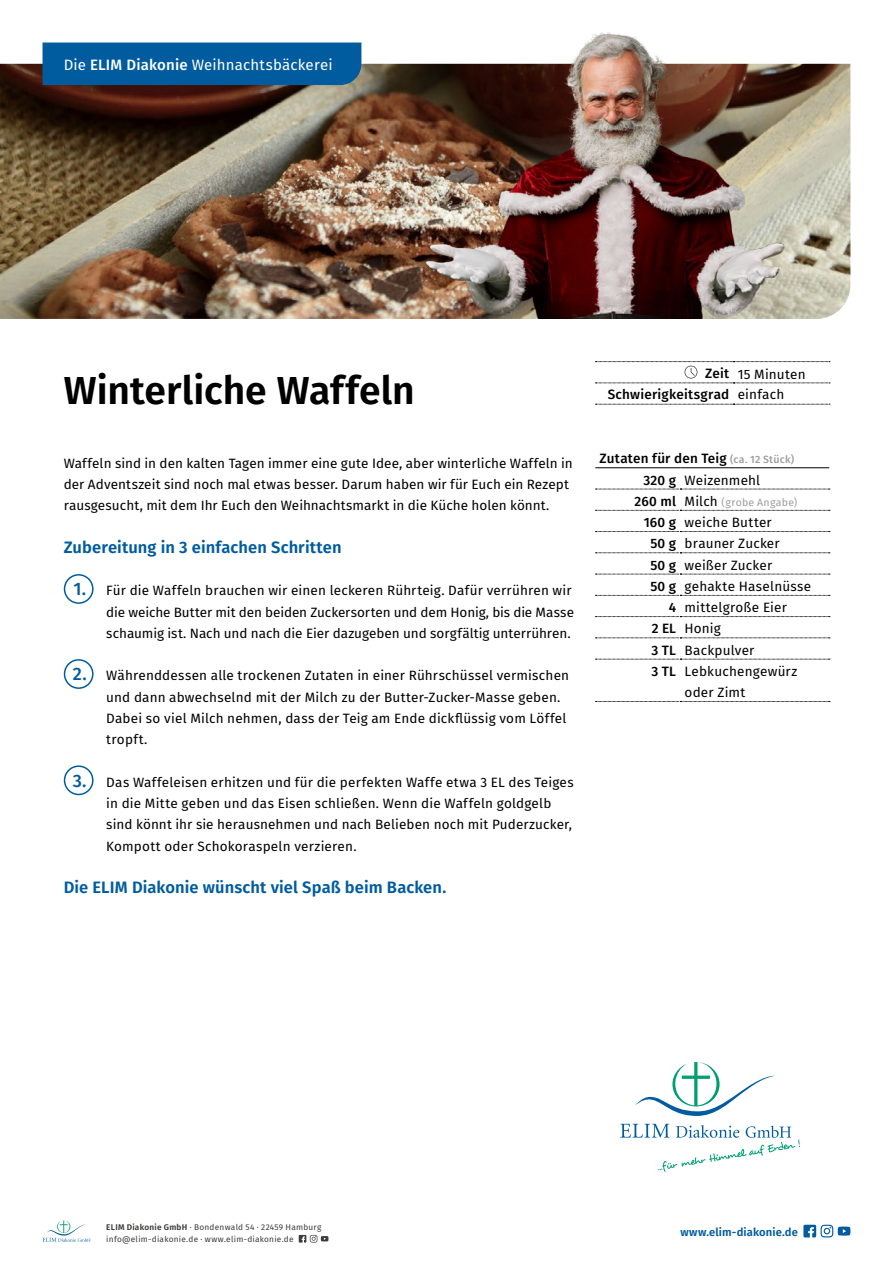
<style>
.page{position:relative;width:893px;height:1263px;background:#fff}
.page>*{position:absolute;margin:0;border:0;box-sizing:border-box;transform-origin:0 0}
.t1{font:600 39px "Fira Sans";color:#000}
.t2{font:500 18px "Fira Sans";color:#005c9f}
.t3{font:600 16.5px "Fira Sans";letter-spacing:.005em;color:#005c9f}
.t4{font:15px "Fira Sans";letter-spacing:.01em;color:#fff}
.t5{font:13.5px/21.3px "Fira Sans";letter-spacing:.01em;color:#000}
.t6{font:500 13.5px/21.3px "Fira Sans";letter-spacing:.015em;color:#000}
.t7{font:600 11.25px "Fira Sans";letter-spacing:.01em;color:#005c9f}
.t8{font:10.5px "Fira Sans";letter-spacing:.03em;color:#9c9d9d}
.t9{font:8.25px/12px "Fira Sans";letter-spacing:.03em;color:#3b3b3a}
.s1{font-weight:500}
.s2{font-weight:400}
.s3{font-size:10.5px;color:#9c9d9d}
.s4{font-weight:500;font-size:13.5px;color:#000}
.s5{font-size:13.5px;color:#000}
.s6{font-weight:600}
</style>
<div class="page">
<img style="left:0;top:64px;width:404px;height:255px">
<svg style="left:635px;top:1062px;width:140px;height:54px"></svg>
<svg style="left:620px;top:1124px;width:180px;height:48px"></svg>
<div style="left:43px;top:43px;width:318px;height:42px;background:#005c9f"></div>
<hr style="left:595px;top:467px;width:85px;height:1px;background:#000">
<hr style="left:680px;top:467px;width:149px;height:1px;background:#000">
<svg style="left:595px;top:489px;width:235px;height:1px"></svg>
<svg style="left:595px;top:510px;width:235px;height:1px"></svg>
<svg style="left:595px;top:531px;width:235px;height:1px"></svg>
<svg style="left:595px;top:552px;width:235px;height:1px"></svg>
<svg style="left:595px;top:574px;width:235px;height:1px"></svg>
<svg style="left:595px;top:595px;width:235px;height:1px"></svg>
<svg style="left:595px;top:616px;width:235px;height:1px"></svg>
<svg style="left:595px;top:638px;width:235px;height:1px"></svg>
<svg style="left:595px;top:659px;width:235px;height:1px"></svg>
<svg style="left:595px;top:701px;width:235px;height:1px"></svg>
<svg style="left:595px;top:404px;width:235px;height:1px"></svg>
<svg style="left:43px;top:1220px;width:48px;height:22px"></svg>
<svg style="left:803px;top:1225px;width:47px;height:12px"></svg>
<svg style="left:299px;top:1235px;width:29px;height:8px"></svg>
<div style="left:64px;top:574px;width:30px;height:30px;border:2px solid #005c9f;border-radius:50%"></div>
<div style="left:64px;top:659px;width:30px;height:30px;border:2px solid #005c9f;border-radius:50%"></div>
<div style="left:64px;top:765px;width:30px;height:30px;border:2px solid #005c9f;border-radius:50%"></div>
<svg style="left:595px;top:361px;width:235px;height:23px"></svg>
<img style="left:404px;top:32px;width:446px;height:287px">
<p class="t4" style="left:64px;top:54px;width:270px">Die <span class="s1">ELIM Diakonie</span> Weihnachtsbäckerei</p>
<h1 class="t1" style="left:64px;top:363px;width:353px">Winterliche Waffeln</h1>
<p class="t5" style="left:64px;top:453px;width:511px">Waffeln sind in den kalten Tagen immer eine gute Idee, aber winterliche Waffeln in der Adventszeit sind noch mal etwas besser. Darum haben wir für Euch ein Rezept rausgesucht, mit dem Ihr Euch den Weihnachtsmarkt in die Küche holen könnt.</p>
<p class="t3" style="left:64px;top:535px;width:279px">Zubereitung in 3 einfachen Schritten</p>
<p class="t5" style="left:106px;top:581px;width:469px">Für die Waffeln brauchen wir einen leckeren Rührteig. Dafür verrühren wir die weiche Butter mit den beiden Zuckersorten und dem Honig, bis die Masse schaumig ist. Nach und nach die Eier dazugeben und sorgfältig unterrühren.</p>
<p class="t5" style="left:106px;top:666px;width:464px">Währenddessen alle trockenen Zutaten in einer Rührschüssel vermischen und dann abwechselnd mit der Milch zu der Butter-Zucker-Masse geben.<br>Dabei so viel Milch nehmen, dass der Teig am Ende dickflüssig vom Löffel tropft.</p>
<p class="t5" style="left:106px;top:772px;width:469px">Das Waffeleisen erhitzen und für die perfekten Waffe etwa 3 EL des Teiges in die Mitte geben und das Eisen schließen. Wenn die Waffeln goldgelb sind könnt ihr sie herausnehmen und nach Belieben noch mit Puderzucker, Kompott oder Schokoraspeln verzieren.</p>
<p class="t3" style="left:64px;top:876px;width:384px">Die ELIM Diakonie wünscht viel Spaß beim Backen.</p>
<h2 class="t2" style="left:73px;top:576px;width:14px">1.</h2>
<h2 class="t2" style="left:73px;top:661px;width:15px">2.</h2>
<h2 class="t2" style="left:73px;top:768px;width:15px">3.</h2>
<p class="t6" style="left:608px;top:365px;width:199px;line-height:20.2px;text-indent:97px">Zeit <span class="s2">15 Minuten<br></span>Schwierigkeitsgrad <span class="s2">einfach</span></p>
<p class="t6" style="left:643px;top:449px;width:152px;text-indent:-44px">Zutaten für den Teig <span class="s3">(ca. 12 Stück)<br></span>320 g <span class="s2">Weizenmehl</span></p>
<p class="t8" style="left:635px;top:495px;width:164px"><span class="s4">260 ml</span> <span class="s5">Milch</span> (grobe Angabe)</p>
<p class="t5" style="left:644px;top:513px;width:130px"><span class="s1">160 g</span> weiche Butter</p>
<p class="t5" style="left:650px;top:534px;width:131px"><span class="s1">50 g</span> brauner Zucker</p>
<p class="t5" style="left:650px;top:555px;width:123px"><span class="s1">50 g</span> weißer Zucker</p>
<p class="t5" style="left:650px;top:577px;width:162px"><span class="s1">50 g</span> gehakte Haselnüsse</p>
<p class="t5" style="left:669px;top:598px;width:120px"><span class="s1">4</span> mittelgroße Eier</p>
<p class="t5" style="left:652px;top:619px;width:71px"><span class="s1">2 EL</span> Honig</p>
<p class="t5" style="left:651px;top:640px;width:104px"><span class="s1">3 TL</span> Backpulver</p>
<p class="t5" style="left:651px;top:662px;width:147px"><span class="s1">3 TL</span> Lebkuchengewürz</p>
<p class="t5" style="left:685px;top:683px;width:62px">oder Zimt</p>
<p class="t9" style="left:106px;top:1221px;width:217px"><span class="s6">ELIM Diakonie GmbH</span> ∙ Bondenwald 54 ∙ 22459 Hamburg info@elim-diakonie.de ∙ www.elim-diakonie.de</p>
<p class="t7" style="left:680px;top:1224px;width:119px">www.elim-diakonie.de</p>
</div>
